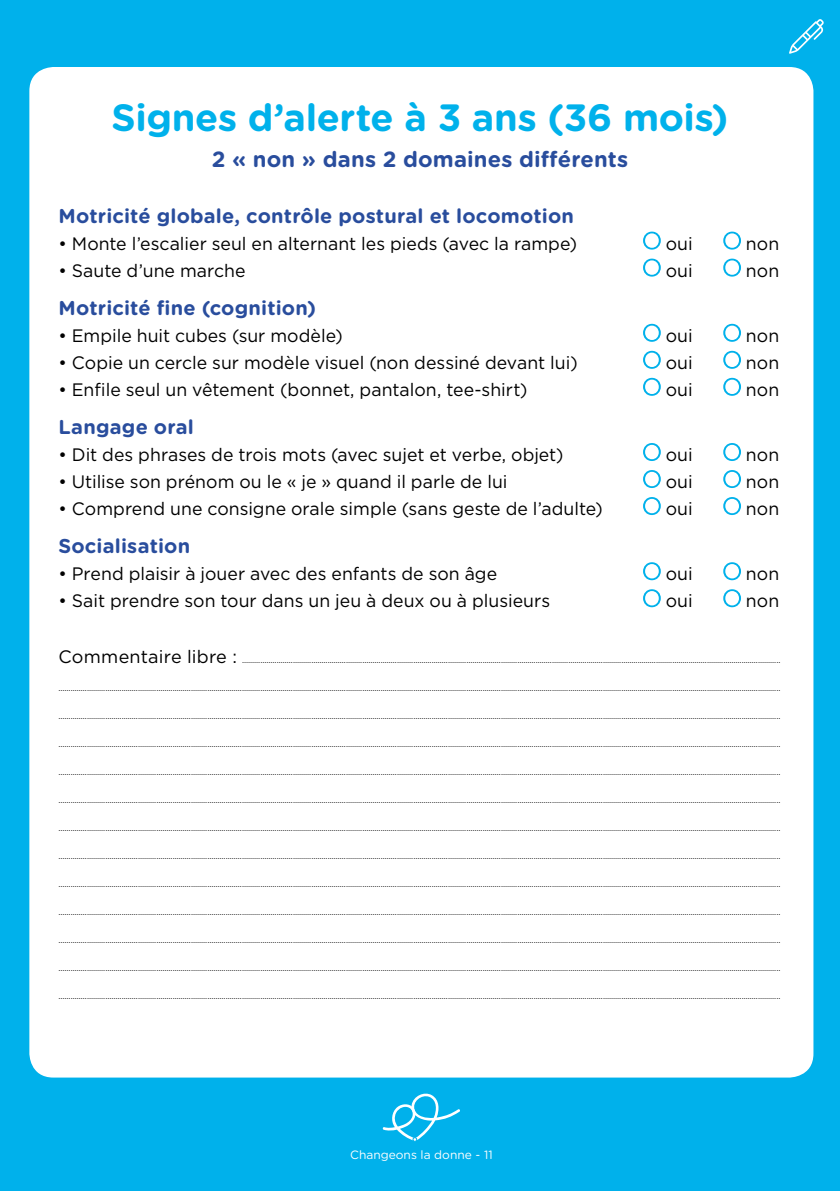
<style>
.page{position:relative;width:840px;height:1191px;background:#fff}
.page>*{position:absolute;margin:0;border:0;box-sizing:border-box;transform-origin:0 0}
.H2_bleu_clair_centré{font:700 38px "Gotham Rounded";letter-spacing:-.01em;color:#00b1eb}
.H2_suite{font:700 22px "Gotham Rounded";letter-spacing:.005em;color:#294d9d}
.Titre_liste_oui-non{font:700 20px "Gotham Rounded";letter-spacing:.01em;color:#294d9d}
.Texte_liste_oui-non{font:18px "Gotham";color:#000}
.t1{font:12px "Gotham Rounded";color:#fff}
.t2{font:8.4px "Gotham";color:#000}
.s1{font-size:18px}
</style>
<div class="page">
<div style="left:0;top:0;width:839px;height:1191px;background:#00b1eb"></div>
<div style="left:29px;top:67px;width:784px;height:1010px;background:#fff;border-radius:24px"></div>
<svg style="left:643px;top:232px;width:17px;height:18px"></svg>
<svg style="left:723px;top:232px;width:17px;height:18px"></svg>
<svg style="left:643px;top:259px;width:17px;height:18px"></svg>
<svg style="left:723px;top:259px;width:17px;height:18px"></svg>
<svg style="left:643px;top:324px;width:17px;height:18px"></svg>
<svg style="left:723px;top:324px;width:17px;height:18px"></svg>
<svg style="left:643px;top:351px;width:17px;height:18px"></svg>
<svg style="left:723px;top:351px;width:17px;height:18px"></svg>
<svg style="left:643px;top:378px;width:17px;height:18px"></svg>
<svg style="left:723px;top:378px;width:17px;height:18px"></svg>
<svg style="left:643px;top:443px;width:17px;height:18px"></svg>
<svg style="left:723px;top:443px;width:17px;height:18px"></svg>
<svg style="left:643px;top:470px;width:17px;height:18px"></svg>
<svg style="left:723px;top:470px;width:17px;height:18px"></svg>
<svg style="left:643px;top:497px;width:17px;height:18px"></svg>
<svg style="left:723px;top:497px;width:17px;height:18px"></svg>
<svg style="left:643px;top:562px;width:17px;height:18px"></svg>
<svg style="left:723px;top:562px;width:17px;height:18px"></svg>
<svg style="left:643px;top:589px;width:17px;height:18px"></svg>
<svg style="left:723px;top:589px;width:17px;height:18px"></svg>
<svg style="left:789px;top:19px;width:34px;height:35px"></svg>
<svg style="left:382px;top:1093px;width:78px;height:48px"></svg>
<p class="H2_bleu_clair_centré" style="left:111px;top:90px;width:618px">Signes d’alerte à 3 ans (36 mois)</p>
<p class="H2_suite" style="left:212px;top:143px;width:417px">2 « non » dans 2 domaines différents</p>
<p class="Titre_liste_oui-non" style="left:58px;top:201px;width:516px">Motricité globale, contrôle postural et locomotion</p>
<p class="Texte_liste_oui-non" style="left:58px;top:232px;width:519px">• Monte l’escalier seul en alternant les pieds (avec la rampe)</p>
<p class="Texte_liste_oui-non" style="left:665px;top:232px;width:28px">oui</p>
<p class="Texte_liste_oui-non" style="left:745px;top:232px;width:35px">non</p>
<p class="Texte_liste_oui-non" style="left:58px;top:259px;width:188px">• Saute d’une marche</p>
<p class="Texte_liste_oui-non" style="left:665px;top:259px;width:28px">oui</p>
<p class="Texte_liste_oui-non" style="left:745px;top:259px;width:35px">non</p>
<p class="Titre_liste_oui-non" style="left:58px;top:293px;width:259px">Motricité fine (cognition)</p>
<p class="Texte_liste_oui-non" style="left:58px;top:324px;width:285px">• Empile huit cubes (sur modèle)</p>
<p class="Texte_liste_oui-non" style="left:665px;top:324px;width:28px">oui</p>
<p class="Texte_liste_oui-non" style="left:745px;top:324px;width:35px">non</p>
<p class="Texte_liste_oui-non" style="left:58px;top:351px;width:520px">• Copie un cercle sur modèle visuel (non dessiné devant lui)</p>
<p class="Texte_liste_oui-non" style="left:665px;top:351px;width:28px">oui</p>
<p class="Texte_liste_oui-non" style="left:745px;top:351px;width:35px">non</p>
<p class="Texte_liste_oui-non" style="left:58px;top:378px;width:470px">• Enfile seul un vêtement (bonnet, pantalon, tee-shirt)</p>
<p class="Texte_liste_oui-non" style="left:665px;top:378px;width:28px">oui</p>
<p class="Texte_liste_oui-non" style="left:745px;top:378px;width:35px">non</p>
<p class="Titre_liste_oui-non" style="left:58px;top:412px;width:137px">Langage oral</p>
<p class="Texte_liste_oui-non" style="left:58px;top:443px;width:506px">• Dit des phrases de trois mots (avec sujet et verbe, objet)</p>
<p class="Texte_liste_oui-non" style="left:665px;top:443px;width:28px">oui</p>
<p class="Texte_liste_oui-non" style="left:745px;top:443px;width:35px">non</p>
<p class="Texte_liste_oui-non" style="left:58px;top:470px;width:450px">• Utilise son prénom ou le « je » quand il parle de lui</p>
<p class="Texte_liste_oui-non" style="left:665px;top:470px;width:28px">oui</p>
<p class="Texte_liste_oui-non" style="left:745px;top:470px;width:35px">non</p>
<p class="Texte_liste_oui-non" style="left:58px;top:497px;width:545px">• Comprend une consigne orale simple (sans geste de l’adulte)</p>
<p class="Texte_liste_oui-non" style="left:665px;top:497px;width:28px">oui</p>
<p class="Texte_liste_oui-non" style="left:745px;top:497px;width:35px">non</p>
<p class="Titre_liste_oui-non" style="left:58px;top:531px;width:133px">Socialisation</p>
<p class="Texte_liste_oui-non" style="left:58px;top:562px;width:440px">• Prend plaisir à jouer avec des enfants de son âge</p>
<p class="Texte_liste_oui-non" style="left:665px;top:562px;width:28px">oui</p>
<p class="Texte_liste_oui-non" style="left:745px;top:562px;width:35px">non</p>
<p class="Texte_liste_oui-non" style="left:58px;top:589px;width:493px">• Sait prendre son tour dans un jeu à deux ou à plusieurs</p>
<p class="Texte_liste_oui-non" style="left:665px;top:589px;width:28px">oui</p>
<p class="Texte_liste_oui-non" style="left:745px;top:589px;width:35px">non</p>
<p class="t2" style="left:58px;top:655px;width:723px"><span class="s1">Commentaire libre :</span> ........................................................................................................................................................................................................................................................................</p>
<p class="t2" style="left:58px;top:683px;width:723px">..................................................................................................................................................................................................................................................................................................................................................................</p>
<p class="t2" style="left:58px;top:711px;width:723px">..................................................................................................................................................................................................................................................................................................................................................................</p>
<p class="t2" style="left:58px;top:739px;width:723px">..................................................................................................................................................................................................................................................................................................................................................................</p>
<p class="t2" style="left:58px;top:767px;width:723px">..................................................................................................................................................................................................................................................................................................................................................................</p>
<p class="t2" style="left:58px;top:795px;width:723px">..................................................................................................................................................................................................................................................................................................................................................................</p>
<p class="t2" style="left:58px;top:823px;width:723px">..................................................................................................................................................................................................................................................................................................................................................................</p>
<p class="t2" style="left:58px;top:851px;width:723px">..................................................................................................................................................................................................................................................................................................................................................................</p>
<p class="t2" style="left:58px;top:879px;width:723px">..................................................................................................................................................................................................................................................................................................................................................................</p>
<p class="t2" style="left:58px;top:907px;width:723px">..................................................................................................................................................................................................................................................................................................................................................................</p>
<p class="t2" style="left:58px;top:935px;width:723px">..................................................................................................................................................................................................................................................................................................................................................................</p>
<p class="t2" style="left:58px;top:963px;width:723px">..................................................................................................................................................................................................................................................................................................................................................................</p>
<p class="t2" style="left:58px;top:991px;width:723px">..................................................................................................................................................................................................................................................................................................................................................................</p>
<p class="t1" style="left:350px;top:1147px;width:144px">Changeons la donne - 11</p>
</div>
